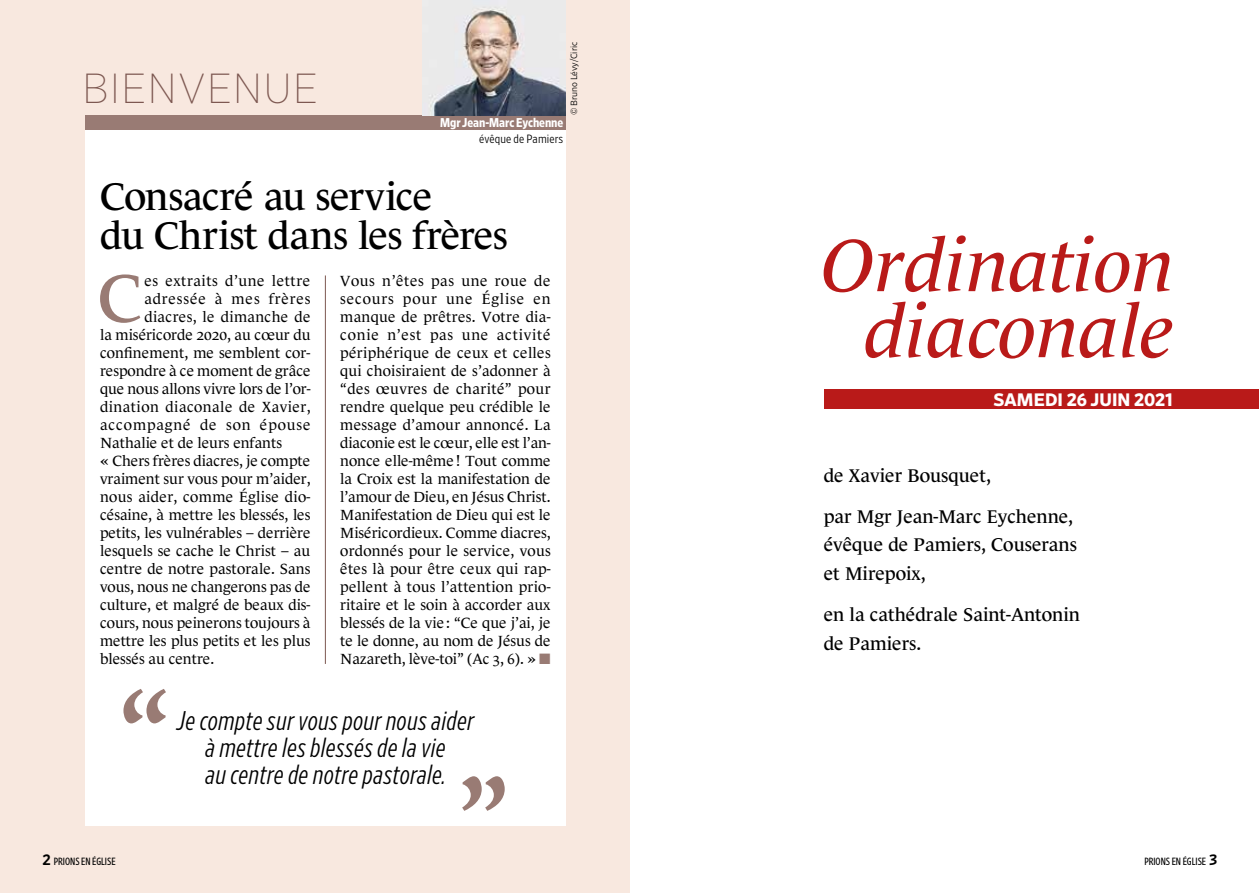
<style>
.page{position:relative;width:1259px;height:893px;background:#fff}
.page>*{position:absolute;margin:0;border:0;box-sizing:border-box;transform-origin:0 0}
.t1{font:italic 75px/66px "Le Monde Journal Std";color:#b91a19;text-align:center}
.t2{font:68.4px "Le Monde Journal Std";color:#997b74}
.t3{font:100 42px "Retina";letter-spacing:.01em;color:#7d5851}
.t4{font:39px/39px "Le Monde Journal Std";letter-spacing:-.015em;color:#000}
.t5{font:italic 300 condensed 27px/27px "Retina";letter-spacing:.01em;color:#000;text-align:center}
.t6{font:18.75px/28.5px "Le Monde Journal Std";color:#000}
.t7{font:700 18px "Retina";color:#fff}
.t8{font:15px/18px "Le Monde Journal Std";color:#000;text-align:justify}
.t9{font:15px "Le Monde Journal Std";letter-spacing:.03em;color:#000}
.t10{font:15px "Le Monde Journal Std";letter-spacing:.02em;color:#000}
.t11{font:15px "Le Monde Journal Std";letter-spacing:.035em;color:#000}
.t12{font:15px "Le Monde Journal Std";letter-spacing:.06em;color:#000}
.t13{font:15px "Le Monde Journal Std";letter-spacing:.025em;color:#000}
.t14{font:15px "Le Monde Journal Std";letter-spacing:.055em;color:#000}
.t15{font:700 12.75px "Retina Narrow";letter-spacing:-.005em;color:#fff}
.t16{font:300 12px "Retina Narrow";letter-spacing:.01em;color:#000}
.t17{font:condensed 10.5px "Retina";color:#000}
.t18{font:300 9px "Retina";color:#000}
.s1{font-family:"Humanist 521 BT"}
.s2{color:#997b74}
.s3{font-weight:500;font-stretch:normal;font-size:15px}
</style>
<div class="page">
<div style="left:0;top:0;width:629px;height:893px;background:#f8e8df"></div>
<div style="left:85px;top:130px;width:481px;height:696px;background:#fff"></div>
<div style="left:85px;top:115px;width:481px;height:15px;background:#997b74"></div>
<hr style="left:325px;top:275px;width:1px;height:389px;background:#7d5851">
<img style="left:422px;top:0;width:144px;height:115px">
<svg style="left:123px;top:689px;width:43px;height:34px"></svg>
<svg style="left:462px;top:776px;width:43px;height:35px"></svg>
<div style="left:824px;top:389px;width:435px;height:20px;background:#b91a19"></div>
<h3 class="t3" style="left:82px;top:62px;width:238px">BIENVENUE</h3>
<p class="t18" style="left:568px;top:115px;width:75px;rotate:-90deg"><span class="s1">©</span> Bruno Lévy/Ciric</p>
<p class="t15" style="left:440px;top:114px;width:125px">Mgr Jean-Marc Eychenne</p>
<p class="t16" style="left:479px;top:131px;width:86px">évêque de Pamiers</p>
<h3 class="t4" style="left:100px;top:177px;width:409px">Consacré au service<br>du Christ dans les frères</h3>
<h2 class="t2" style="left:98px;top:260px;width:46px">C</h2>
<p class="t11" style="left:144px;top:272px;width:167px">es extraits d’une lettre</p>
<p class="t8" style="left:340px;top:272px;width:212px">Vous n’êtes pas une roue de secours pour une Église en manque de prêtres. Votre dia&shy;conie n’est pas une activité périphérique de ceux et celles qui choisiraient de s’adonner à “des œuvres de charité” pour rendre quelque peu crédible le message d’amour annoncé. La diaconie est le cœur, elle est l’an&shy;nonce elle-même ! Tout comme la Croix est la manifestation de l’amour de Dieu, en Jésus Christ.<br>Manifestation de Dieu qui est le Miséricordieux. Comme diacres, ordonnés pour le service, vous êtes là pour être ceux qui rap&shy;pellent à tous l’attention prio&shy;ritaire et le soin à accorder aux blessés de la vie: “Ce que j’ai, je te le donne, au nom de Jésus de Nazareth, lève-toi” (Ac 3, 6). » <span class="s2">■</span></p>
<p class="t14" style="left:144px;top:290px;width:168px">adressée à mes frères</p>
<p class="t13" style="left:144px;top:308px;width:168px">diacres, le dimanche de</p>
<p class="t8" style="left:100px;top:326px;width:212px">la miséricorde 2020, au cœur du</p>
<p class="t8" style="left:100px;top:344px;width:212px">confinement, me semblent cor-</p>
<p class="t8" style="left:100px;top:362px;width:212px">respondre à ce moment de grâce</p>
<p class="t8" style="left:100px;top:380px;width:212px">que nous allons vivre lors de l’or-</p>
<p class="t9" style="left:100px;top:398px;width:212px">dination diaconale de Xavier,</p>
<p class="t12" style="left:100px;top:416px;width:212px">accompagné de son épouse</p>
<p class="t8" style="left:100px;top:434px;width:183px">Nathalie et de leurs enfants</p>
<p class="t8" style="left:100px;top:452px;width:212px">« Chers frères diacres, je compte</p>
<p class="t8" style="left:100px;top:470px;width:212px">vraiment sur vous pour m’aider,</p>
<p class="t10" style="left:100px;top:488px;width:212px">nous aider, comme Église dio-</p>
<p class="t8" style="left:100px;top:506px;width:212px">césaine, à mettre les blessés, les</p>
<p class="t8" style="left:100px;top:524px;width:212px">petits, les vulnérables – derrière</p>
<p class="t8" style="left:100px;top:542px;width:212px">lesquels se cache le Christ – au</p>
<p class="t8" style="left:100px;top:560px;width:212px">centre de notre pastorale. Sans</p>
<p class="t8" style="left:100px;top:578px;width:212px">vous, nous ne changerons pas de</p>
<p class="t8" style="left:100px;top:596px;width:212px">culture, et malgré de beaux dis-</p>
<p class="t8" style="left:100px;top:614px;width:212px">cours, nous peinerons toujours à</p>
<p class="t8" style="left:100px;top:632px;width:212px">mettre les plus petits et les plus</p>
<p class="t8" style="left:100px;top:650px;width:116px">blessés au centre.</p>
<p class="t17" style="left:43px;top:854px;width:75px"><span class="s3">2</span> PRIONS EN ÉGLISE</p>
<h3 class="t5" style="left:177px;top:707px;width:298px">Je compte sur vous pour nous aider à mettre les blessés de la vie<br>au centre de notre pastorale.</h3>
<h1 class="t1" style="left:821px;top:232px;width:355px">Ordination diaconale</h1>
<p class="t7" style="left:993px;top:387px;width:181px">SAMEDI 26 JUIN 2021</p>
<p class="t6" style="left:823px;top:454px;width:251px;line-height:41.2px">de Xavier Bousquet,<br>par Mgr Jean-Marc Eychenne,</p>
<p class="t6" style="left:823px;top:531px;width:255px">évêque de Pamiers, Couserans et Mirepoix,</p>
<p class="t6" style="left:823px;top:600px;width:258px">en la cathédrale Saint-Antonin de Pamiers.</p>
<p class="t17" style="left:1144px;top:854px;width:74px">PRIONS EN ÉGLISE <span class="s3">3</span></p>
</div>
